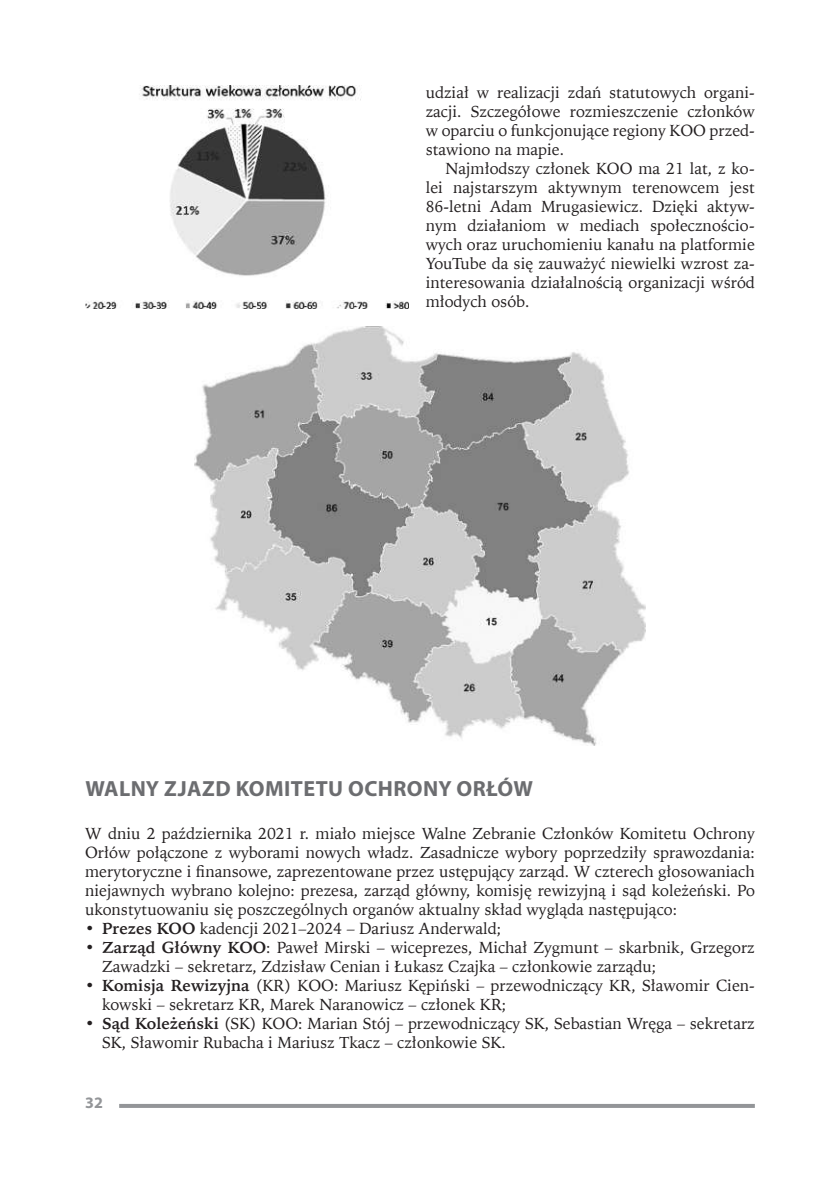
<style>
.page{position:relative;width:840px;height:1191px;background:#fff}
.page>*{position:absolute;margin:0;border:0;box-sizing:border-box;transform-origin:0 0}
.t1{font:700 22px "Myriad Pro";letter-spacing:.02em;color:#6c6d70}
.t2{font:16px/19px "Iowan Old St EU";color:#231f20;text-align:justify}
.t3{font:700 16px "Myriad Pro";color:#939598}
.s1{font-weight:700}
</style>
<div class="page">
<hr style="left:119px;top:1104px;width:635px;height:4px;background:#939598">
<img style="left:194px;top:326px;width:451px;height:420px">
<img style="left:85px;top:85px;width:323px;height:224px">
<p class="t2" style="left:425px;top:83px;width:330px">udział w realizacji zdań statutowych organi&shy;zacji. Szczegółowe rozmieszczenie członków w oparciu o funkcjonujące regiony KOO przed&shy;stawiono na mapie.</p>
<p class="t2" style="left:425px;top:159px;width:330px;text-indent:20px">Najmłodszy członek KOO ma 21 lat, z ko&shy;lei najstarszym aktywnym terenowcem jest 86-letni Adam Mrugasiewicz. Dzięki aktyw&shy;nym działaniom w mediach społecznościo&shy;wych oraz uruchomieniu kanału na platformie YouTube da się zauważyć niewielki wzrost za&shy;interesowania działalnością organizacji wśród młodych osób.</p>
<h1 class="t1" style="left:85px;top:774px;width:449px">WALNY ZJAZD KOMITETU OCHRONY ORŁÓW</h1>
<p class="t2" style="left:85px;top:824px;width:670px">W dniu 2 października 2021 r. miało miejsce Walne Zebranie Członków Komitetu Ochrony Orłów połączone z wyborami nowych władz. Zasadnicze wybory poprzedziły sprawozdania: merytoryczne i finansowe, zaprezentowane przez ustępujący zarząd. W czterech głosowaniach niejawnych wybrano kolejno: prezesa, zarząd główny, komisję rewizyjną i sąd koleżeński. Po ukonstytuowaniu się poszczególnych organów aktualny skład wygląda następująco:</p>
<p class="t2" style="left:85px;top:919px;width:417px"><span class="s1">• Prezes KOO</span> kadencji 2021–2024 – Dariusz Anderwald;</p>
<p class="t2" style="left:102px;top:938px;width:653px;text-indent:-17px"><span class="s1">• Zarząd Główny KOO</span>: Paweł Mirski – wiceprezes, Michał Zygmunt – skarbnik, Grzegorz<br>Zawadzki – sekretarz, Zdzisław Cenian i Łukasz Czajka – członkowie zarządu;</p>
<p class="t2" style="left:102px;top:976px;width:653px;text-indent:-17px"><span class="s1">• Komisja Rewizyjna</span> (KR) KOO: Mariusz Kępiński – przewodniczący KR, Sławomir Cien&shy;kowski – sekretarz KR, Marek Naranowicz – członek KR;</p>
<p class="t2" style="left:102px;top:1014px;width:653px;text-indent:-17px"><span class="s1">• Sąd Koleżeński</span> (SK) KOO: Marian Stój – przewodniczący SK, Sebastian Wręga – sekretarz<br>SK, Sławomir Rubacha i Mariusz Tkacz – członkowie SK.</p>
<p class="t3" style="left:85px;top:1092px;width:19px">32</p>
</div>
